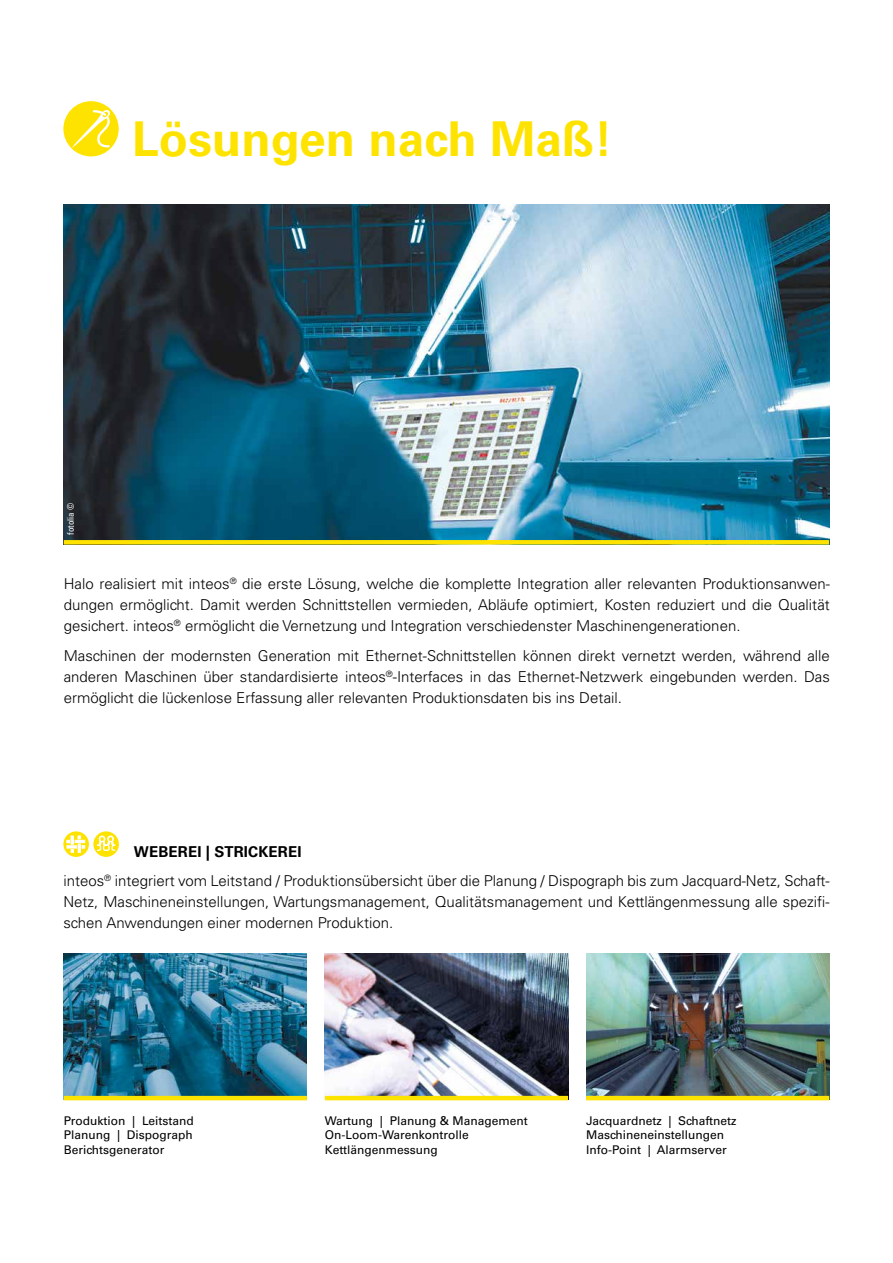
<style>
.page{position:relative;width:893px;height:1263px;background:#fff}
.page>*{position:absolute;margin:0;border:0;box-sizing:border-box;transform-origin:0 0}
.t1{font:700 48px "Univers LT Std";color:#ffe300}
.t2{font:300 15px/21px "Univers LT Std";color:#000}
.t3{font:700 15px "Univers LT Std";color:#000}
.t4{font:12px/14.4px "Univers LT Std";color:#000}
.t5{font:condensed 9px "Univers LT Std";color:#fff}
.s1{font-weight:700}
</style>
<div class="page">
<img style="left:64px;top:204px;width:765px;height:336px">
<div style="left:64px;top:540px;width:765px;height:5px;background:#ffe300"></div>
<img style="left:64px;top:953px;width:243px;height:143px">
<hr style="left:64px;top:1096px;width:243px;height:4px;background:#ffe300">
<img style="left:325px;top:953px;width:243px;height:143px">
<hr style="left:325px;top:1096px;width:243px;height:4px;background:#ffe300">
<img style="left:586px;top:953px;width:243px;height:143px">
<hr style="left:586px;top:1096px;width:243px;height:4px;background:#ffe300">
<div style="left:63px;top:101px;width:56px;height:55px;background:#ffe300;border-radius:50%"></div>
<svg style="left:72px;top:110px;width:38px;height:38px"></svg>
<svg style="left:63px;top:831px;width:26px;height:26px"></svg>
<svg style="left:66px;top:835px;width:19px;height:18px"></svg>
<svg style="left:93px;top:831px;width:26px;height:26px"></svg>
<svg style="left:97px;top:836px;width:18px;height:15px"></svg>
<h1 class="t1" style="left:132px;top:111px;width:482px">Lösungen nach Maß!</h1>
<p class="t5" style="left:65px;top:535px;width:33px;rotate:-90deg">fotolia ©</p>
<p class="t2" style="left:64px;top:573px;width:768px;text-align:justify">Halo realisiert mit inteos<sup>®</sup> die erste Lösung, welche die komplette Integration aller relevanten Produktionsanwen&shy;dungen ermöglicht. Damit werden Schnittstellen vermieden, Abläufe optimiert, Kosten reduziert und die Qualität gesichert. inteos<sup>®</sup> ermöglicht die Vernetzung und Integration verschiedenster Maschinengenerationen.</p>
<p class="t2" style="left:64px;top:645px;width:768px;text-align:justify">Maschinen der modernsten Generation mit Ethernet-Schnittstellen können direkt vernetzt werden, während alle anderen Maschinen über standardisierte inteos<sup>®</sup>-Interfaces in das Ethernet-Netzwerk eingebunden werden. Das ermöglicht die lückenlose Erfassung aller relevanten Produktionsdaten bis ins Detail.</p>
<p class="t2" style="left:63px;top:837px;width:768px;line-height:29.5px;text-indent:143px"><span class="s1">| Strickerei<br></span>inteos<sup>®</sup> integriert vom Leitstand / Produktionsübersicht über die Planung / Dispograph bis zum Jacquard-Netz, Schaft-</p>
<p class="t2" style="left:63px;top:892px;width:768px">Netz, Maschineneinstellungen, Wartungsmanagement, Qualitätsmanagement und Kettlängenmessung alle spezifi&shy;schen Anwendungen einer modernen Produktion.</p>
<p class="t3" style="left:134px;top:843px;width:25px">Weberei</p>
<p class="t4" style="left:64px;top:1113px;width:132px;text-align:justify">Produktion | Leitstand Planung | Dispograph Berichtsgenerator</p>
<p class="t4" style="left:325px;top:1113px;width:204px">Wartung | Planung &amp; Management<br>On-Loom-Warenkontrolle<br>Kettlängenmessung</p>
<p class="t4" style="left:586px;top:1113px;width:152px">Jacquardnetz | Schaftnetz<br>Maschineneinstellungen<br>Info-Point | Alarmserver</p>
</div>
